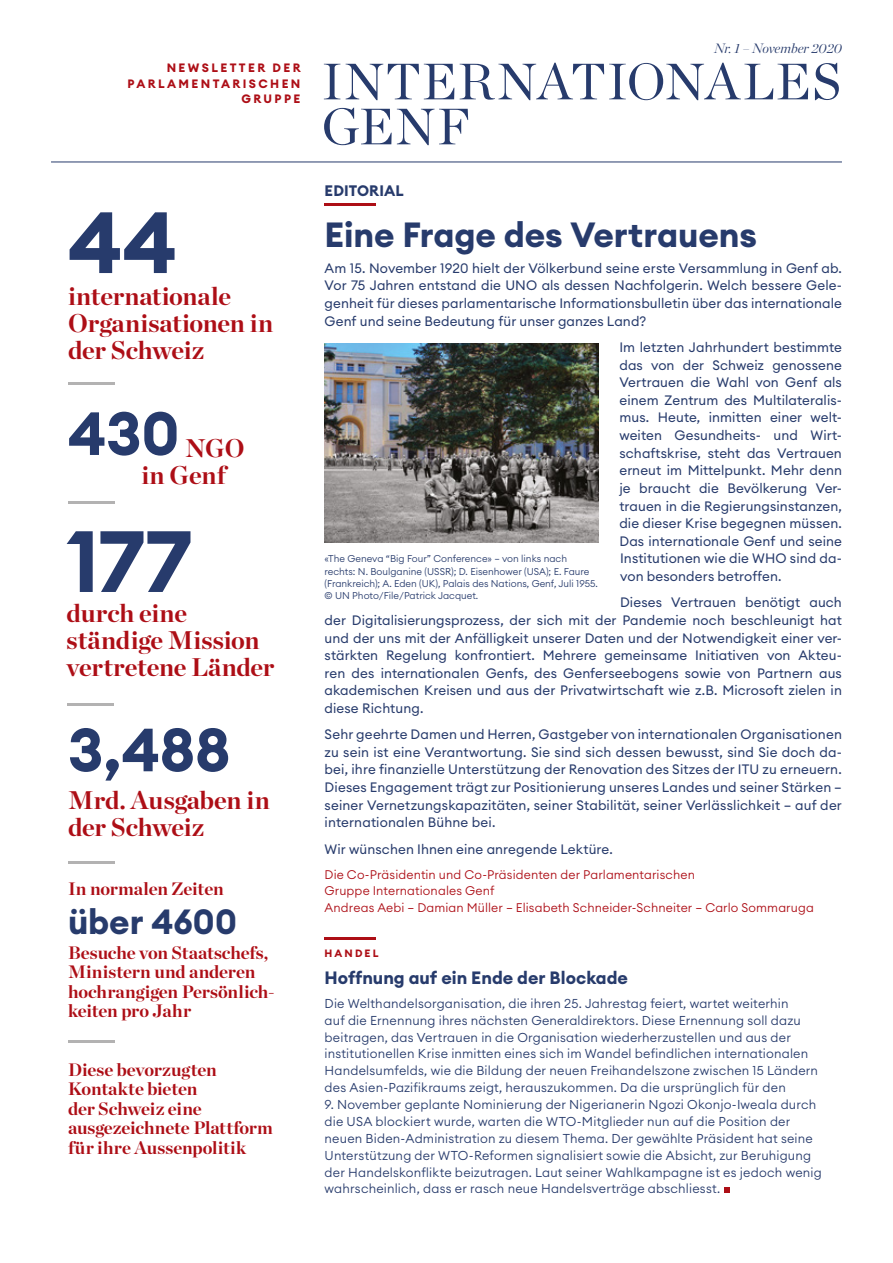
<style>
.page{position:relative;width:893px;height:1263px;background:#fff}
.page>*{position:absolute;margin:0;border:0;box-sizing:border-box;transform-origin:0 0}
.t1{font:700 85.5px "Euclid Circular A";color:#273b6c}
.t2{font:700 60px "Euclid Circular A";letter-spacing:-.005em;color:#273b6c}
.t3{font:51px/45px "Chronicle Display";letter-spacing:.025em;color:#273b6c}
.t4{font:700 34.5px "Euclid Circular A";letter-spacing:-.005em;color:#273b6c}
.t5{font:700 25.5px/27px "Chronicle Display";letter-spacing:-.005em;color:#ad0e16}
.t6{font:700 18px/19.5px "Chronicle Display";letter-spacing:-.005em;color:#ad0e16}
.t7{font:700 17.7px "Euclid Circular A";color:#273b6c}
.t8{font:700 15px "Euclid Circular A";letter-spacing:.005em;color:#273b6c}
.t9{font:13.5px/17.7px "Euclid Circular A";letter-spacing:.005em;color:#273b6c;text-align:justify}
.t10{font:italic 300 13.5px "Chronicle Display";color:#273b6c}
.t11{font:300 12.75px/17px "Euclid Circular A";letter-spacing:.015em;color:#273b6c}
.t12{font:300 12.3px/16.5px "Euclid Circular A";letter-spacing:.01em;color:#ad0e16}
.t13{font:700 12px/15.5px "Euclid Circular A";letter-spacing:.2em;color:#ad0e16;text-align:right}
.t14{font:700 10.5px "Euclid Circular A";letter-spacing:.2em;color:#ad0e16}
.t15{font:300 9.75px/12.3px "Euclid Circular A";color:#273b6c}
</style>
<div class="page">
<hr style="left:51px;top:162px;width:791px;height:1px;background:#273b6c">
<hr style="left:325px;top:203px;width:51px;height:2px;background:#ad0e16">
<hr style="left:68px;top:383px;width:47px;height:2px;background:#b3b2b2">
<hr style="left:67px;top:703px;width:46px;height:2px;background:#b3b2b2">
<hr style="left:68px;top:502px;width:47px;height:2px;background:#b3b2b2">
<hr style="left:68px;top:861px;width:47px;height:2px;background:#b3b2b2">
<svg style="left:724px;top:1187px;width:5px;height:6px"></svg>
<hr style="left:325px;top:938px;width:51px;height:2px;background:#ad0e16">
<hr style="left:68px;top:1040px;width:47px;height:2px;background:#b3b2b2">
<img style="left:325px;top:344px;width:273px;height:198px">
<p class="t13" style="left:127px;top:60px;width:175px">NEWSLETTER DER<br>PARLAMENTARISCHEN<br>GRUPPE</p>
<h1 class="t1" style="left:68px;top:188px;width:111px">44</h1>
<h3 class="t5" style="left:68px;top:281px;width:207px">internationale<br>Organisationen in der Schweiz</h3>
<h2 class="t2" style="left:68px;top:395px;width:113px">430</h2>
<h3 class="t5" style="left:141px;top:432px;width:105px;text-indent:44px">NGO in Genf</h3>
<h1 class="t1" style="left:67px;top:506px;width:127px">177</h1>
<h3 class="t5" style="left:67px;top:598px;width:209px">durch eine ständige Mission vertretene Länder</h3>
<h2 class="t2" style="left:68px;top:711px;width:164px">3,488</h2>
<h3 class="t5" style="left:68px;top:785px;width:203px">Mrd. Ausgaben in der Schweiz</h3>
<h3 class="t6" style="left:68px;top:878px;width:157px">In normalen Zeiten</h3>
<h3 class="t4" style="left:68px;top:899px;width:170px">über 4600</h3>
<h3 class="t6" style="left:68px;top:941px;width:208px">Besuche von Staatschefs,<br>Ministern und anderen hochrangigen Persönlich&shy;keiten pro Jahr</h3>
<h3 class="t6" style="left:68px;top:1059px;width:206px">Diese bevorzugten<br>Kontakte bieten<br>der Schweiz eine ausgezeichnete Plattform für ihre Aussenpolitik</h3>
<p class="t10" style="left:714px;top:38px;width:129px">Nr. 1 – November 2020</p>
<h3 class="t3" style="left:322px;top:55px;width:521px">INTERNATIONALES<br>GENF</h3>
<p class="t8" style="left:325px;top:181px;width:81px">EDITORIAL</p>
<h3 class="t4" style="left:325px;top:212px;width:434px">Eine Frage des Vertrauens</h3>
<p class="t9" style="left:325px;top:259px;width:519px">Am 15. November 1920 hielt der Völkerbund seine erste Versammlung in Genf ab.<br>Vor 75 Jahren entstand die UNO als dessen Nachfolgerin. Welch bessere Gele&shy;genheit für dieses parlamentarische Informationsbulletin über das internationale Genf und seine Bedeutung für unser ganzes Land?</p>
<p class="t9" style="left:619px;top:338px;width:224px">Im letzten Jahrhundert bestimmte das von der Schweiz genossene Vertrauen die Wahl von Genf als einem Zentrum des Multilateralis&shy;mus. Heute, inmitten einer welt&shy;weiten Gesundheits- und Wirt&shy;schaftskrise, steht das Vertrauen erneut im Mittelpunkt. Mehr denn je braucht die Bevölkerung Ver&shy;trauen in die Regierungsinstanzen, die dieser Krise begegnen müssen.<br>Das internationale Genf und seine Institutionen wie die WHO sind da&shy;von besonders betroffen.</p>
<p class="t9" style="left:325px;top:593px;width:519px;text-indent:296px">Dieses Vertrauen benötigt auch der Digitalisierungsprozess, der sich mit der Pandemie noch beschleunigt hat und der uns mit der Anfälligkeit unserer Daten und der Notwendigkeit einer ver&shy;stärkten Regelung konfrontiert. Mehrere gemeinsame Initiativen von Akteu&shy;ren des internationalen Genfs, des Genferseebogens sowie von Partnern aus akademischen Kreisen und aus der Privatwirtschaft wie z.B. Microsoft zielen in diese Richtung.</p>
<p class="t9" style="left:325px;top:725px;width:519px">Sehr geehrte Damen und Herren, Gastgeber von internationalen Organisationen zu sein ist eine Verantwortung. Sie sind sich dessen bewusst, sind Sie doch da&shy;bei, ihre finanzielle Unterstützung der Renovation des Sitzes der ITU zu erneuern.<br>Dieses Engagement trägt zur Positionierung unseres Landes und seiner Stärken – seiner Vernetzungskapazitäten, seiner Stabilität, seiner Verlässlichkeit – auf der internationalen Bühne bei.</p>
<p class="t9" style="left:325px;top:840px;width:290px">Wir wünschen Ihnen eine anregende Lektüre.</p>
<p class="t12" style="left:325px;top:866px;width:491px">Die Co-Präsidentin und Co-Präsidenten der Parlamentarischen<br>Gruppe Internationales Genf<br>Andreas Aebi – Damian Müller – Elisabeth Schneider-Schneiter – Carlo Sommaruga</p>
<p class="t15" style="left:325px;top:552px;width:275px">«The Geneva “Big Four” Conference» – von links nach rechts: N. Boulganine (USSR); D. Eisenhower (USA); E. Faure (Frankreich); A. Eden (UK), Palais des Nations, Genf, Juli 1955. © UN Photo/File/Patrick Jacquet.</p>
<p class="t14" style="left:325px;top:946px;width:55px">HANDEL</p>
<h3 class="t7" style="left:325px;top:967px;width:305px">Hoffnung auf ein Ende der Blockade</h3>
<p class="t11" style="left:325px;top:994px;width:495px">Die Welthandelsorganisation, die ihren 25. Jahrestag feiert, wartet weiterhin<br>auf die Ernennung ihres nächsten Generaldirektors. Diese Ernennung soll dazu beitragen, das Vertrauen in die Organisation wiederherzustellen und aus der institutionellen Krise inmitten eines sich im Wandel befindlichen internationalen Handelsumfelds, wie die Bildung der neuen Freihandelszone zwischen 15 Ländern des Asien-Pazifikraums zeigt, herauszukommen. Da die ursprünglich für den</p>
<p class="t11" style="left:325px;top:1096px;width:499px">9. November geplante Nominierung der Nigerianerin Ngozi Okonjo-Iweala durch die USA blockiert wurde, warten die WTO-Mitglieder nun auf die Position der neuen Biden-Administration zu diesem Thema. Der gewählte Präsident hat seine Unterstützung der WTO-Reformen signalisiert sowie die Absicht, zur Beruhigung der Handelskonflikte beizutragen. Laut seiner Wahlkampagne ist es jedoch wenig wahrscheinlich, dass er rasch neue Handelsverträge abschliesst.</p>
</div>
